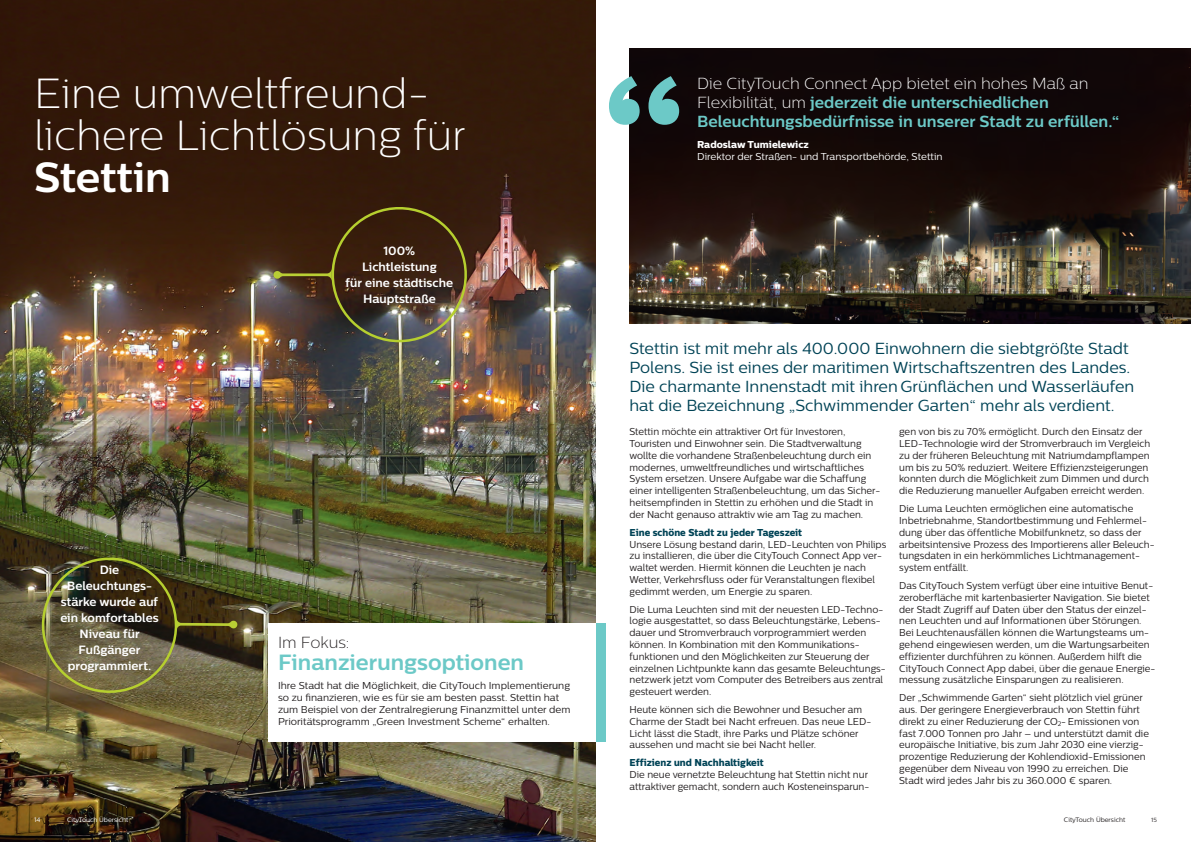
<style>
.page{position:relative;width:1191px;height:842px;background:#fff}
.page>*{position:absolute;margin:0;border:0;box-sizing:border-box;transform-origin:0 0}
.t1{font:42px/42px "Centrale Sans X Light";color:#fff}
._02_-_BODYTEXT{font:700 22px "Centrale Sans";color:#6cc9c7}
._02_-_BODYTEXT-2{font:16px/19px "Centrale Sans";color:#004356}
.body_text_7_5pt_bold{font:700 16px/19px "Centrale Sans";color:#6cc9c7}
._02_-_BODYTEXT-3{font:16px "Centrale Sans X Light";color:#231f20}
.body_text_7_5pt_bold-2{font:700 12px/16px "Centrale Sans";color:#fff;text-align:center}
.body_text_7_5pt_bold-3{font:10px/11.8px "Centrale Sans";color:#231f20;scale:.96 1}
._02_-_BODYTEXT-4{font:10px/12px "Centrale Sans";color:#231f20}
._02_-_BODYTEXT-5{font:10px "Centrale Sans";color:#fff}
._02_-_BODYTEXT-6{font:10px "Centrale Sans X Bold";color:#fff}
.t2{font:6.5px "Centrale Sans";color:#fff}
.t3{font:6.5px "Centrale Sans";color:#231f20}
.t4{font:6px "Centrale Sans";color:#231f20}
.s1{font-family:"Centrale Sans";font-weight:700}
.s2{font-family:"Centrale Sans X Light";font-weight:400;color:#fff}
.s3{font-family:"Centrale Sans X Bold";color:#004356}
</style>
<div class="page">
<img style="left:0;top:0;width:595px;height:842px">
<img style="left:629px;top:48px;width:562px;height:275px">
<div style="left:268px;top:623px;width:335px;height:119px;background:#fff"></div>
<div style="left:596px;top:623px;width:10px;height:119px;background:#6cc9c7"></div>
<img style="left:273px;top:198px;width:203px;height:150px">
<img style="left:33px;top:552px;width:204px;height:150px">
<svg style="left:609px;top:76px;width:70px;height:49px;background:#578988"></svg>
<p class="t1" style="left:34px;top:72px;width:433px">Eine umweltfreund&shy;lichere Lichtlösung für<br><span class="s1">Stettin</span></p>
<p class="body_text_7_5pt_bold-2" style="left:60px;top:561px;width:100px">Die<br>Beleuchtungs&shy;stärke wurde auf ein komfortables<br>Niveau für<br>Fußgänger programmiert.</p>
<p class="body_text_7_5pt_bold-2" style="left:346px;top:243px;width:109px">100%<br>Lichtleistung<br>für eine städtische<br>Hauptstraße</p>
<p class="_02_-_BODYTEXT-3" style="left:278px;top:633px;width:73px">Im Fokus:</p>
<p class="_02_-_BODYTEXT" style="left:278px;top:649px;width:248px">Finanzierungsoptionen</p>
<p class="_02_-_BODYTEXT-4" style="left:278px;top:679px;width:294px">Ihre Stadt hat die Möglichkeit, die CityTouch Implementierung so zu finanzieren, wie es für sie am besten passt. Stettin hat zum Beispiel von der Zentralregierung Finanzmittel unter dem Prioritätsprogramm „Green Investment Scheme“ erhalten.</p>
<p class="body_text_7_5pt_bold" style="left:697px;top:73px;width:424px"><span class="s2">Die CityTouch Connect App bietet ein hohes Maß an<br>Flexibilität, um</span> jederzeit die unterschiedlichen<br>Beleuchtungsbedürfnisse in unserer Stadt zu erfüllen.“</p>
<p class="_02_-_BODYTEXT-6" style="left:697px;top:138px;width:113px">Radoslaw Tumielewicz</p>
<p class="_02_-_BODYTEXT-5" style="left:697px;top:151px;width:247px">Direktor der Straßen- und Transportbehörde, Stettin</p>
<p class="_02_-_BODYTEXT-2" style="left:629px;top:339px;width:506px">Stettin ist mit mehr als 400.000 Einwohnern die siebtgrößte Stadt Polens. Sie ist eines der maritimen Wirtschaftszentren des Landes.<br>Die charmante Innenstadt mit ihren Grünflächen und Wasserläufen hat die Bezeichnung „Schwimmender Garten“ mehr als verdient.</p>
<p class="body_text_7_5pt_bold-3" style="left:629px;top:426px;width:263px">Stettin möchte ein attraktiver Ort für Investoren, Touristen und Einwohner sein. Die Stadtverwaltung wollte die vorhandene Straßenbeleuchtung durch ein modernes, umweltfreundliches und wirtschaftliches System ersetzen. Unsere Aufgabe war die Schaffung einer intelligenten Straßenbeleuchtung, um das Sicher&shy;heitsempfinden in Stettin zu erhöhen und die Stadt in der Nacht genauso attraktiv wie am Tag zu machen.</p>
<p class="body_text_7_5pt_bold-3" style="left:629px;top:526px;width:269px"><span class="s3">Eine schöne Stadt zu jeder Tageszeit<br></span>Unsere Lösung bestand darin, LED-Leuchten von Philips zu installieren, die über die CityTouch Connect App ver&shy;waltet werden. Hiermit können die Leuchten je nach Wetter, Verkehrsfluss oder für Veranstaltungen flexibel gedimmt werden, um Energie zu sparen.</p>
<p class="body_text_7_5pt_bold-3" style="left:629px;top:603px;width:268px">Die Luma Leuchten sind mit der neuesten LED-Techno&shy;logie ausgestattet, so dass Beleuchtungstärke, Lebens&shy;dauer und Stromverbrauch vorprogrammiert werden können. In Kombination mit den Kommunikations&shy;funktionen und den Möglichkeiten zur Steuerung der einzelnen Lichtpunkte kann das gesamte Beleuchtungs&shy;netzwerk jetzt vom Computer des Betreibers aus zentral gesteuert werden.</p>
<p class="body_text_7_5pt_bold-3" style="left:629px;top:703px;width:253px">Heute können sich die Bewohner und Besucher am Charme der Stadt bei Nacht erfreuen. Das neue LED-Licht lässt die Stadt, ihre Parks und Plätze schöner aussehen und macht sie bei Nacht heller.</p>
<p class="body_text_7_5pt_bold-3" style="left:629px;top:756px;width:251px"><span class="s3">Effizienz und Nachhaltigkeit<br></span>Die neue vernetzte Beleuchtung hat Stettin nicht nur attraktiver gemacht, sondern auch Kosteneinsparun-</p>
<p class="body_text_7_5pt_bold-3" style="left:899px;top:426px;width:263px">gen von bis zu 70% ermöglicht. Durch den Einsatz der LED-Technologie wird der Stromverbrauch im Vergleich zu der früheren Beleuchtung mit Natriumdampflampen um bis zu 50% reduziert. Weitere Effizienzsteigerungen konnten durch die Möglichkeit zum Dimmen und durch die Reduzierung manueller Aufgaben erreicht werden.</p>
<p class="body_text_7_5pt_bold-3" style="left:899px;top:502px;width:268px">Die Luma Leuchten ermöglichen eine automatische Inbetriebnahme, Standortbestimmung und Fehlermel&shy;dung über das öffentliche Mobilfunknetz, so dass der arbeitsintensive Prozess des Importierens aller Beleuch&shy;tungsdaten in ein herkömmliches Lichtmanagement&shy;system entfällt.</p>
<p class="body_text_7_5pt_bold-3" style="left:899px;top:579px;width:268px">Das CityTouch System verfügt über eine intuitive Benut&shy;zeroberfläche mit kartenbasierter Navigation. Sie bietet der Stadt Zugriff auf Daten über den Status der einzel&shy;nen Leuchten und auf Informationen über Störungen.<br>Bei Leuchtenausfällen können die Wartungsteams um&shy;gehend eingewiesen werden, um die Wartungsarbeiten effizienter durchführen zu können. Außerdem hilft die CityTouch Connect App dabei, über die genaue Energie&shy;messung zusätzliche Einsparungen zu realisieren.</p>
<p class="body_text_7_5pt_bold-3" style="left:899px;top:691px;width:262px">Der „Schwimmende Garten“ sieht plötzlich viel grüner aus. Der geringere Energieverbrauch von Stettin führt direkt zu einer Reduzierung der CO<sub>2</sub>- Emissionen von fast 7.000 Tonnen pro Jahr – und unterstützt damit die europäische Initiative, bis zum Jahr 2030 eine vierzig&shy;prozentige Reduzierung der Kohlendioxid-Emissionen gegenüber dem Niveau von 1990 zu erreichen. Die Stadt wird jedes Jahr bis zu 360.000 € sparen.</p>
<p class="t2" style="left:34px;top:816px;width:8px">14</p>
<p class="t2" style="left:67px;top:816px;width:63px">CityTouch Übersicht</p>
<p class="t3" style="left:1064px;top:816px;width:63px">CityTouch Übersicht</p>
<p class="t4" style="left:1151px;top:817px;width:7px">15</p>
</div>
